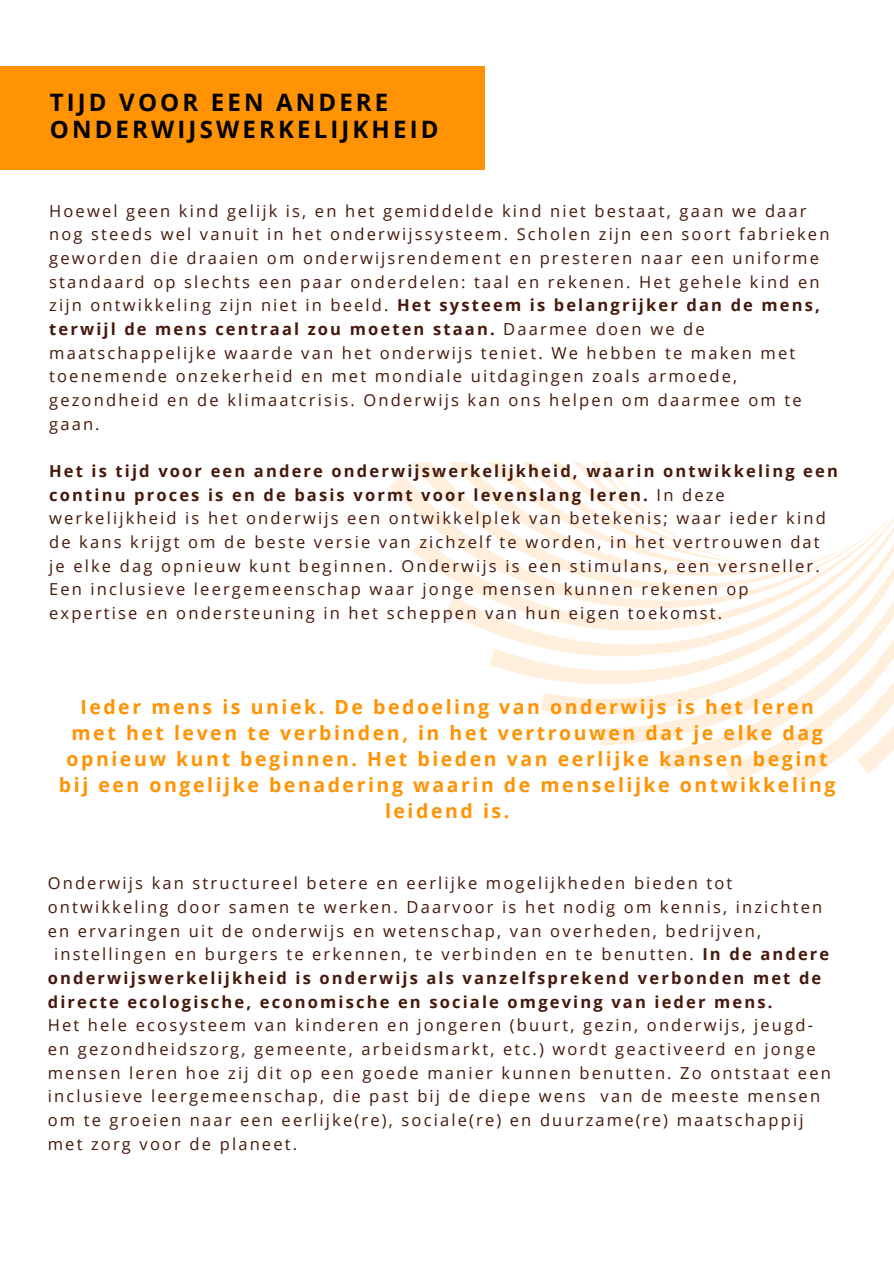
<style>
.page{position:relative;width:894px;height:1264px;background:#fff}
.page>*{position:absolute;margin:0;border:0;box-sizing:border-box;transform-origin:0 0}
.t1{font:700 24px/27px "Open Sans";letter-spacing:.13em;color:#000}
.t2{font:700 19.5px/26px "Open Sans";letter-spacing:.13em;color:#ff9303;text-align:center}
.t3{font:16.5px/23.7px "Open Sans";letter-spacing:.13em;color:#46180b}
.t4{font:700 16.5px "Open Sans";letter-spacing:.13em;color:#46180b}
.s1{font-weight:700}
</style>
<div class="page">
<svg style="left:390px;top:475px;width:28px;height:34px"></svg>
<svg style="left:418px;top:462px;width:475px;height:322px"></svg>
<div style="left:0;top:66px;width:485px;height:104px;background:#ff9303"></div>
<p class="t1" style="left:50px;top:88px;width:390px">TIJD VOOR EEN ANDERE<br>ONDERWIJSWERKELIJKHEID</p>
<p class="t3" style="left:49px;top:198px;width:781px">Hoewel geen kind gelijk is, en het gemiddelde kind niet bestaat, gaan we daar nog steeds wel vanuit in het onderwijssysteem. Scholen zijn een soort fabrieken geworden die draaien om onderwijsrendement en presteren naar een uniforme standaard op slechts een paar onderdelen: taal en rekenen. Het gehele kind en zijn ontwikkeling zijn niet in beeld. <span class="s1">Het systeem is belangrijker dan de mens, terwijl de mens centraal zou moeten staan.</span> Daarmee doen we de maatschappelijke waarde van het onderwijs teniet. We hebben te maken met toenemende onzekerheid en met mondiale uitdagingen zoals armoede, gezondheid en de klimaatcrisis. Onderwijs kan ons helpen om daarmee om te gaan.</p>
<p class="t3" style="left:49px;top:459px;width:790px"><span class="s1">Het is tijd voor een andere onderwijswerkelijkheid, waarin ontwikkeling een continu proces is en de basis vormt voor levenslang leren.</span> In deze werkelijkheid is het onderwijs een ontwikkelplek van betekenis; waar ieder kind de kans krijgt om de beste versie van zichzelf te worden, in het vertrouwen dat je elke dag opnieuw kunt beginnen. Onderwijs is een stimulans, een versneller.<br>Een inclusieve leergemeenschap waar jonge mensen kunnen rekenen op expertise en ondersteuning in het scheppen van hun eigen toekomst.</p>
<p class="t2" style="left:59px;top:694px;width:777px">Ieder mens is uniek. De bedoeling van onderwijs is het leren met het leven te verbinden, in het vertrouwen dat je elke dag opnieuw kunt beginnen. Het bieden van eerlijke kansen begint bij een ongelijke benadering waarin de menselijke ontwikkeling leidend is.</p>
<p class="t3" style="left:48px;top:871px;width:686px">Onderwijs kan structureel betere en eerlijke mogelijkheden bieden tot</p>
<p class="t3" style="left:48px;top:894px;width:775px">ontwikkeling door samen te werken. Daarvoor is het nodig om kennis, inzichten</p>
<p class="t3" style="left:48px;top:918px;width:714px">en ervaringen uit de onderwijs en wetenschap, van overheden, bedrijven,</p>
<p class="t3" style="left:54px;top:942px;width:776px">instellingen en burgers te erkennen, te verbinden en te benutten. <span class="s1">In de andere</span></p>
<p class="t4" style="left:48px;top:966px;width:774px">onderwijswerkelijkheid is onderwijs als vanzelfsprekend verbonden met de</p>
<p class="t4" style="left:48px;top:990px;width:726px">directe ecologische, economische en sociale omgeving van ieder mens.</p>
<p class="t3" style="left:48px;top:1013px;width:784px">Het hele ecosysteem van kinderen en jongeren (buurt, gezin, onderwijs, jeugd&shy;en gezondheidszorg, gemeente, arbeidsmarkt, etc.) wordt geactiveerd en jonge mensen leren hoe zij dit op een goede manier kunnen benutten. Zo ontstaat een inclusieve leergemeenschap, die past bij de diepe wens van de meeste mensen om te groeien naar een eerlijke(re), sociale(re) en duurzame(re) maatschappij met zorg voor de planeet.</p>
</div>
